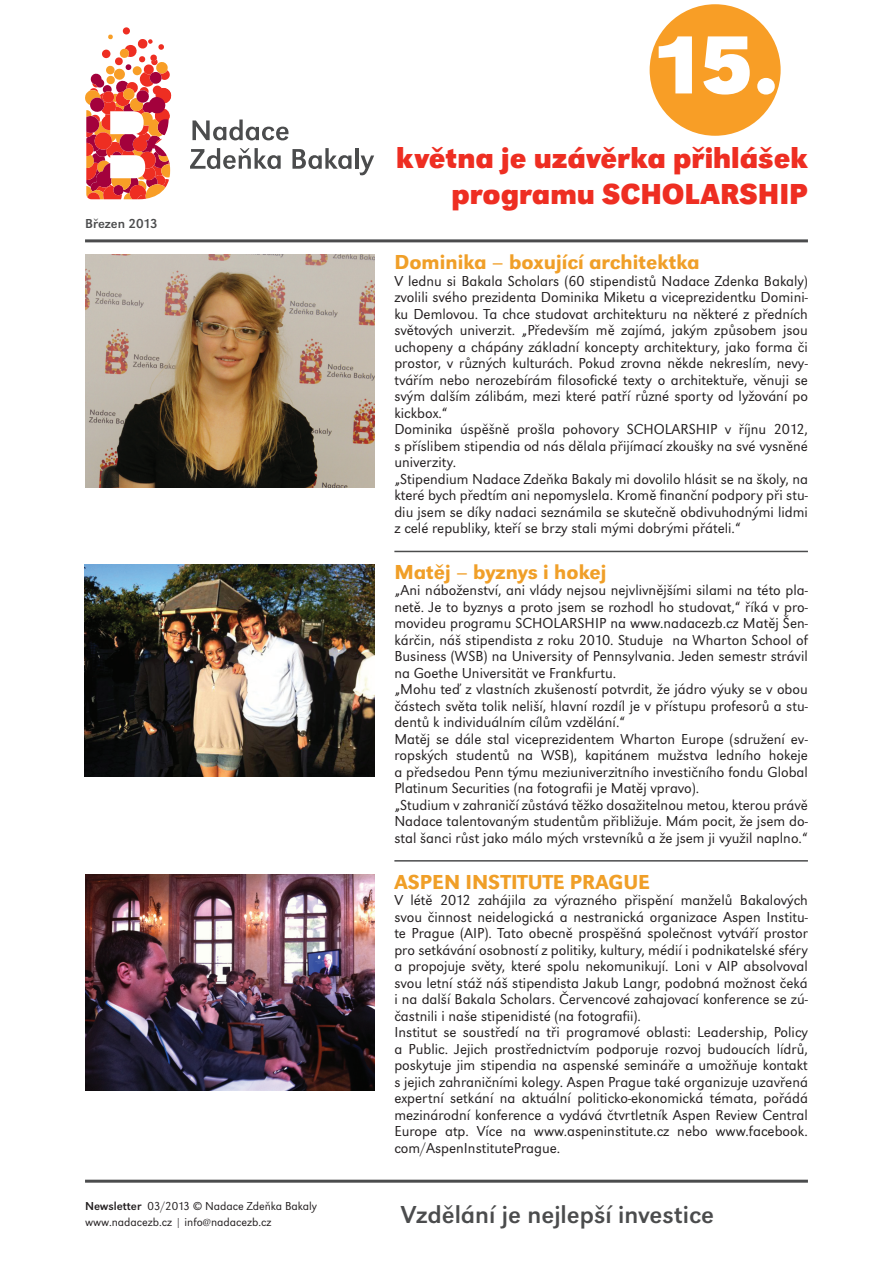
<style>
.page{position:relative;width:893px;height:1263px;background:#fff}
.page>*{position:absolute;margin:0;border:0;box-sizing:border-box;transform-origin:0 0}
.t1{font:700 85.5px "URW Grotesk TOT";color:#fff}
.t2{font:700 30px/36px "URW Grotesk TOT";color:#ee2e22;text-align:right}
.t3{font:25.5px "URW Grotesk TOT";color:#4b4c4d}
.t4{font:500 21px "URW Grotesk TOT";color:#f09f28}
.t5{font:300 15px/16.5px "URW Grotesk TOT";color:#231f20}
.t6{font:13.5px "URW Grotesk TOT";color:#4b4c4d}
.t7{font:300 12px/16.5px "URW Grotesk TOT";color:#231f20}
.s1{font-weight:400}
</style>
<div class="page">
<svg style="left:192px;top:120px;width:96px;height:20px"></svg>
<svg style="left:190px;top:148px;width:91px;height:21px"></svg>
<svg style="left:292px;top:148px;width:59px;height:21px"></svg>
<hr style="left:355px;top:148px;width:3px;height:21px;background:#4b4c4d">
<svg style="left:360px;top:156px;width:14px;height:19px"></svg>
<div style="left:123px;top:27px;width:7px;height:8px;background:#ee2e22;border-radius:50%"></div>
<svg style="left:85px;top:34px;width:87px;height:165px"></svg>
<hr style="left:85px;top:239px;width:723px;height:3px;background:#4b4c4d">
<hr style="left:85px;top:1180px;width:723px;height:3px;background:#4b4c4d">
<hr style="left:394px;top:860px;width:414px;height:1px;background:#4b4c4d">
<hr style="left:394px;top:551px;width:414px;height:1px;background:#4b4c4d">
<img style="left:85px;top:874px;width:289px;height:216px">
<img style="left:85px;top:564px;width:289px;height:212px">
<img style="left:85px;top:255px;width:289px;height:232px">
<div style="left:650px;top:4px;width:131px;height:132px;background:#f89e26;border-radius:50%"></div>
<p class="t6" style="left:85px;top:216px;width:74px">Březen 2013</p>
<p class="t7" style="left:85px;top:1197px;width:233px"><span class="s1">Newsletter</span> 03/2013 © Nadace Zdeňka Bakaly www.nadacezb.cz | info@nadacezb.cz</p>
<h1 class="t1" style="left:652px;top:14px;width:128px">15.</h1>
<h2 class="t2" style="left:396px;top:139px;width:413px">května je uzávěrka přihlášek programu SCHOLARSHIP</h2>
<h3 class="t4" style="left:394px;top:250px;width:307px">Dominika – boxující architektka</h3>
<p class="t5" style="left:394px;top:273px;width:415px">V lednu si Bakala Scholars (60 stipendistů Nadace Zdenka Bakaly) zvolili svého prezidenta Dominika Miketu a viceprezidentku Domini&shy;ku Demlovou. Ta chce studovat architekturu na některé z předních světových univerzit. „Především mě zajímá, jakým způsobem jsou uchopeny a chápány základní koncepty architektury, jako forma či prostor, v různých kulturách. Pokud zrovna někde nekreslím, nevy&shy;tvářím nebo nerozebírám filosofické texty o architektuře, věnuji se svým dalším zálibám, mezi které patří různé sporty od lyžování po kickbox.“<br>Dominika úspěšně prošla pohovory SCHOLARSHIP v říjnu 2012, s příslibem stipendia od nás dělala přijímací zkoušky na své vysněné univerzity.<br>„Stipendium Nadace Zdeňka Bakaly mi dovolilo hlásit se na školy, na které bych předtím ani nepomyslela. Kromě finanční podpory při stu&shy;diu jsem se díky nadaci seznámila se skutečně obdivuhodnými lidmi z celé republiky, kteří se brzy stali mými dobrými přáteli.“</p>
<h3 class="t4" style="left:394px;top:559px;width:213px">Matěj – byznys i hokej</h3>
<p class="t5" style="left:394px;top:582px;width:415px">„Ani náboženství, ani vlády nejsou nejvlivnějšími silami na této pla&shy;netě. Je to byznys a proto jsem se rozhodl ho studovat,“ říká v pro&shy;movideu programu SCHOLARSHIP na www.nadacezb.cz Matěj Šen&shy;kárčin, náš stipendista z roku 2010. Studuje na Wharton School of Business (WSB) na University of Pennsylvania. Jeden semestr strávil na Goethe Universität ve Frankfurtu.<br>„Mohu teď z vlastních zkušeností potvrdit, že jádro výuky se v obou částech světa tolik neliší, hlavní rozdíl je v přístupu profesorů a stu&shy;dentů k individuálním cílům vzdělání.“<br>Matěj se dále stal viceprezidentem Wharton Europe (sdružení ev&shy;ropských studentů na WSB), kapitánem mužstva ledního hokeje a předsedou Penn týmu meziuniverzitního investičního fondu Global Platinum Securities (na fotografii je Matěj vpravo).<br>„Studium v zahraničí zůstává těžko dosažitelnou metou, kterou právě Nadace talentovaným studentům přibližuje. Mám pocit, že jsem do&shy;stal šanci růst jako málo mých vrstevníků a že jsem ji využil naplno.“</p>
<h3 class="t4" style="left:394px;top:869px;width:257px">ASPEN INSTITUTE PRAGUE</h3>
<p class="t5" style="left:394px;top:892px;width:415px">V létě 2012 zahájila za výrazného přispění manželů Bakalových svou činnost neidelogická a nestranická organizace Aspen Institu&shy;te Prague (AIP). Tato obecně prospěšná společnost vytváří prostor pro setkávání osobností z politiky, kultury, médií i podnikatelské sféry a propojuje světy, které spolu nekomunikují. Loni v AIP absolvoval svou letní stáž náš stipendista Jakub Langr, podobná možnost čeká i na další Bakala Scholars. Červencové zahajovací konference se zú&shy;častnili i naše stipenidisté (na fotografii).<br>Institut se soustředí na tři programové oblasti: Leadership, Policy a Public. Jejich prostřednictvím podporuje rozvoj budoucích lídrů, poskytuje jim stipendia na aspenské semináře a umožňuje kontakt s jejich zahraničními kolegy. Aspen Prague také organizuje uzavřená expertní setkání na aktuální politicko-ekonomická témata, pořádá mezinárodní konference a vydává čtvrtletník Aspen Review Central Europe atp. Více na www.aspeninstitute.cz nebo www.facebook. com/AspenInstitutePrague.</p>
<h3 class="t3" style="left:401px;top:1200px;width:315px">Vzdělání je nejlepší investice</h3>
</div>
